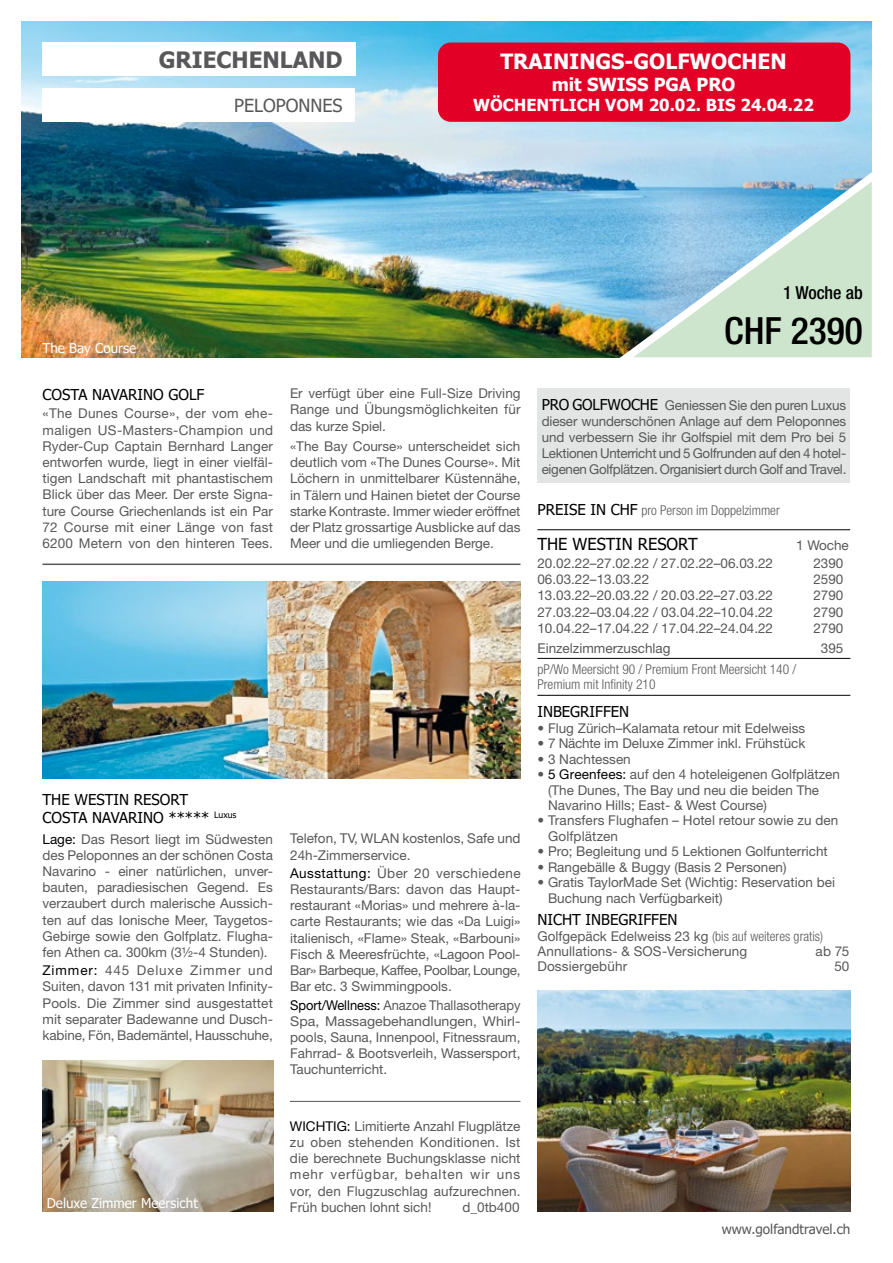
<style>
.page{position:relative;width:893px;height:1263px;background:#fff}
.page>*{position:absolute;margin:0;border:0;box-sizing:border-box;transform-origin:0 0}
.t1{font:500 condensed 37.5px "Helvetica Neue LT Pro";color:#000}
.t2{font:700 22.5px "Tahoma";color:#58585a}
.t3{font:700 21px "Tahoma";color:#fff}
.t4{font:700 18px "Tahoma";color:#fff}
.t5{font:18px "Tahoma";color:#58585a}
.t6{font:500 condensed 18px "Helvetica Neue LT Pro";color:#000}
.t7{font:700 16.5px "Tahoma";color:#fff}
.t8{font:16.5px "Tahoma";color:#000}
.t9{font:15px/18px "Tahoma";color:#000}
.t10{font:13.5px/16.2px "Helvetica Neue LT Pro";color:#58585a;text-align:justify}
.t11{font:13.5px/16.2px "Helvetica Neue LT Pro";color:#58585a;text-align:justify;scale:.95 1}
.t12{font:300 condensed 13.5px/15.5px "Helvetica Neue LT Pro";color:#58585a}
.t13{font:13.5px "Tahoma";color:#fff}
.t14{font:13.5px "Tahoma";color:#58585a}
.s1{color:#000}
.s2{font-family:"Tahoma";font-size:15px;color:#000}
.s3{font-family:"Tahoma";font-weight:400;font-stretch:normal;font-size:15px;color:#000}
.s4{font-weight:300;font-stretch:condensed}
</style>
<div class="page">
<hr style="left:43px;top:563px;width:477px;height:2px;background:#58585a">
<img style="left:21px;top:21px;width:851px;height:336px">
<img style="left:42px;top:581px;width:478px;height:197px">
<img style="left:43px;top:1061px;width:230px;height:151px">
<hr style="left:290px;top:1101px;width:230px;height:1px;background:#58585a">
<svg style="left:611px;top:159px;width:261px;height:199px;background:#a7cfd7"></svg>
<div style="left:42px;top:42px;width:313px;height:34px;background:#fff"></div>
<div style="left:42px;top:89px;width:313px;height:33px;background:#fff"></div>
<div style="left:438px;top:43px;width:412px;height:79px;background:#e20026;border-radius:13px"></div>
<div style="left:537px;top:388px;width:313px;height:95px;background:#e3e4e4"></div>
<hr style="left:537px;top:529px;width:313px;height:1px;background:#000">
<hr style="left:537px;top:658px;width:313px;height:1px;background:#000">
<hr style="left:537px;top:695px;width:313px;height:1px;background:#000">
<img style="left:538px;top:990px;width:313px;height:222px">
<h2 class="t2" style="left:159px;top:44px;width:185px">GRIECHENLAND</h2>
<h3 class="t5" style="left:234px;top:94px;width:110px">PELOPONNES</h3>
<p class="t13" style="left:43px;top:339px;width:95px">The Bay Course</p>
<h3 class="t3" style="left:500px;top:47px;width:288px">TRAININGS-GOLFWOCHEN</h3>
<h3 class="t4" style="left:552px;top:72px;width:185px">mit SWISS PGA PRO</h3>
<p class="t7" style="left:473px;top:93px;width:342px">WÖCHENTLICH VOM 20.02. BIS 24.04.22</p>
<h3 class="t6" style="left:783px;top:282px;width:81px">1 Woche ab</h3>
<h1 class="t1" style="left:724px;top:309px;width:140px">CHF 2390</h1>
<p class="t9" style="left:43px;top:386px;width:163px">COSTA NAVARINO GOLF</p>
<p class="t10" style="left:43px;top:405px;width:232px">«The Dunes Course», der vom ehe&shy;maligen US-Masters-Champion und Ryder-Cup Captain Bernhard Langer entworfen wurde, liegt in einer vielfäl&shy;tigen Landschaft mit phantastischem Blick über das Meer. Der erste Signa&shy;ture Course Griechenlands ist ein Par 72 Course mit einer Länge von fast 6200 Metern von den hinteren Tees.</p>
<p class="t9" style="left:43px;top:791px;width:195px">THE WESTIN RESORT<br>COSTA NAVARINO ***** <sup>Luxus</sup></p>
<p class="t10" style="left:43px;top:830px;width:232px"><span class="s1">Lage:</span> Das Resort liegt im Südwesten des Peloponnes an der schönen Costa Navarino - einer natürlichen, unver&shy;bauten, paradiesischen Gegend. Es verzaubert durch malerische Aussich&shy;ten auf das Ionische Meer, Taygetos-Gebirge sowie den Golfplatz. Flugha&shy;fen Athen ca. 300km (3½-4 Stunden).</p>
<p class="t10" style="left:43px;top:962px;width:232px"><span class="s1">Zimmer:</span> 445 Deluxe Zimmer und Suiten, davon 131 mit privaten Infinity-Pools. Die Zimmer sind ausgestattet mit separater Badewanne und Dusch&shy;kabine, Fön, Bademäntel, Hausschuhe,</p>
<p class="t10" style="left:290px;top:385px;width:232px">Er verfügt über eine Full-Size Driving Range und Übungsmöglichkeiten für das kurze Spiel.</p>
<p class="t10" style="left:290px;top:438px;width:232px">«The Bay Course» unterscheidet sich deutlich vom «The Dunes Course». Mit Löchern in unmittelbarer Küstennähe, in Tälern und Hainen bietet der Course starke Kontraste. Immer wieder eröffnet der Platz grossartige Ausblicke auf das Meer und die umliegenden Berge.</p>
<p class="t10" style="left:290px;top:830px;width:232px">Telefon, TV, WLAN kostenlos, Safe und<br>24h-Zimmerservice.</p>
<p class="t10" style="left:290px;top:865px;width:232px"><span class="s1">Ausstattung:</span> Über 20 verschiedene Restaurants/Bars: davon das Haupt&shy;restaurant «Morias» und mehrere à-la&shy;carte Restaurants; wie das «Da Luigi» italienisch, «Flame» Steak, «Barbouni» Fisch &amp; Meeresfrüchte, «Lagoon Pool-Bar» Barbeque, Kaffee, Poolbar, Lounge, Bar etc. 3 Swimmingpools.</p>
<p class="t11" style="left:290px;top:996px;width:244px"><span class="s1">Sport/Wellness:</span> Anazoe Thallasotherapy Spa, Massagebehandlungen, Whirl&shy;pools, Sauna, Innenpool, Fitnessraum, Fahrrad- &amp; Bootsverleih, Wassersport, Tauchunterricht.</p>
<p class="t10" style="left:542px;top:396px;width:306px"><span class="s2">PRO GOLFWOCHE</span> Geniessen Sie den puren Luxus dieser wunderschönen Anlage auf dem Peloponnes und verbessern Sie ihr Golfspiel mit dem Pro bei 5<br>Lektionen Unterricht und 5 Golfrunden auf den 4 hotel&shy;eigenen Golfplätzen. Organisiert durch Golf and Travel.</p>
<p class="t12" style="left:537px;top:502px;width:244px"><span class="s3">PREISE IN CHF</span> pro Person im Doppelzimmer</p>
<p class="t8" style="left:537px;top:533px;width:162px">THE WESTIN RESORT</p>
<p class="t10" style="left:796px;top:536px;width:54px">1 Woche</p>
<p class="t10" style="left:537px;top:555px;width:237px">20.02.22–27.02.22 / 27.02.22–06.03.22</p>
<p class="t10" style="left:813px;top:555px;width:32px">2390</p>
<p class="t10" style="left:537px;top:571px;width:113px">06.03.22–13.03.22</p>
<p class="t10" style="left:813px;top:571px;width:32px">2590</p>
<p class="t10" style="left:537px;top:587px;width:237px">13.03.22–20.03.22 / 20.03.22–27.03.22</p>
<p class="t10" style="left:813px;top:587px;width:32px">2790</p>
<p class="t10" style="left:537px;top:603px;width:237px">27.03.22–03.04.22 / 03.04.22–10.04.22</p>
<p class="t10" style="left:813px;top:603px;width:32px">2790</p>
<p class="t10" style="left:537px;top:620px;width:237px">10.04.22–17.04.22 / 17.04.22–24.04.22</p>
<p class="t10" style="left:813px;top:620px;width:32px">2790</p>
<p class="t10" style="left:537px;top:639px;width:135px">Einzelzimmerzuschlag</p>
<p class="t10" style="left:821px;top:639px;width:24px">395</p>
<p class="t12" style="left:537px;top:661px;width:260px">pP/Wo Meersicht 90 / Premium Front Meersicht 140 /<br>Premium mit Infinity 210</p>
<p class="t9" style="left:537px;top:704px;width:93px">INBEGRIFFEN</p>
<p class="t10" style="left:537px;top:719px;width:269px">• Flug Zürich–Kalamata retour mit Edelweiss</p>
<p class="t10" style="left:537px;top:735px;width:270px">• 7 Nächte im Deluxe Zimmer inkl. Frühstück</p>
<p class="t10" style="left:537px;top:750px;width:95px">• 3 Nachtessen</p>
<p class="t10" style="left:548px;top:766px;width:293px;line-height:15.5px;text-align:left;text-indent:-11px">• <span class="s1">5 Greenfees:</span> auf den 4 hoteleigenen Golfplätzen (The Dunes, The Bay und neu die beiden The<br>Navarino Hills; East- &amp; West Course)</p>
<p class="t10" style="left:548px;top:813px;width:292px;line-height:15.5px;text-indent:-11px">• Transfers Flughafen – Hotel retour sowie zu den<br>Golfplätzen</p>
<p class="t10" style="left:537px;top:843px;width:292px">• Pro; Begleitung und 5 Lektionen Golfunterricht</p>
<p class="t10" style="left:537px;top:858px;width:251px">• Rangebälle &amp; Buggy (Basis 2 Personen)</p>
<p class="t10" style="left:548px;top:874px;width:289px;line-height:15.5px;text-indent:-11px">• Gratis TaylorMade Set (Wichtig: Reservation bei<br>Buchung nach Verfügbarkeit)</p>
<p class="t9" style="left:537px;top:911px;width:142px">NICHT INBEGRIFFEN</p>
<p class="t10" style="left:537px;top:928px;width:287px;line-height:15.5px">Golfgepäck Edelweiss 23 kg <span class="s4">(bis auf weiteres gratis)<br></span>Annullations- &amp; SOS-Versicherung</p>
<p class="t10" style="left:816px;top:943px;width:35px">ab 75</p>
<p class="t10" style="left:537px;top:958px;width:91px">Dossiergebühr</p>
<p class="t10" style="left:834px;top:958px;width:17px">50</p>
<p class="t13" style="left:47px;top:1194px;width:153px">Deluxe Zimmer Meersicht</p>
<p class="t10" style="left:290px;top:1117px;width:232px"><span class="s1">WICHTIG:</span> Limitierte Anzahl Flugplätze zu oben stehenden Konditionen. Ist die berechnete Buchungsklasse nicht mehr verfügbar, behalten wir uns vor, den Flugzuschlag aufzurechnen.<br>Früh buchen lohnt sich!</p>
<p class="t10" style="left:462px;top:1198px;width:59px">d_0tb400</p>
<p class="t14" style="left:722px;top:1220px;width:130px">www.golfandtravel.ch</p>
</div>
